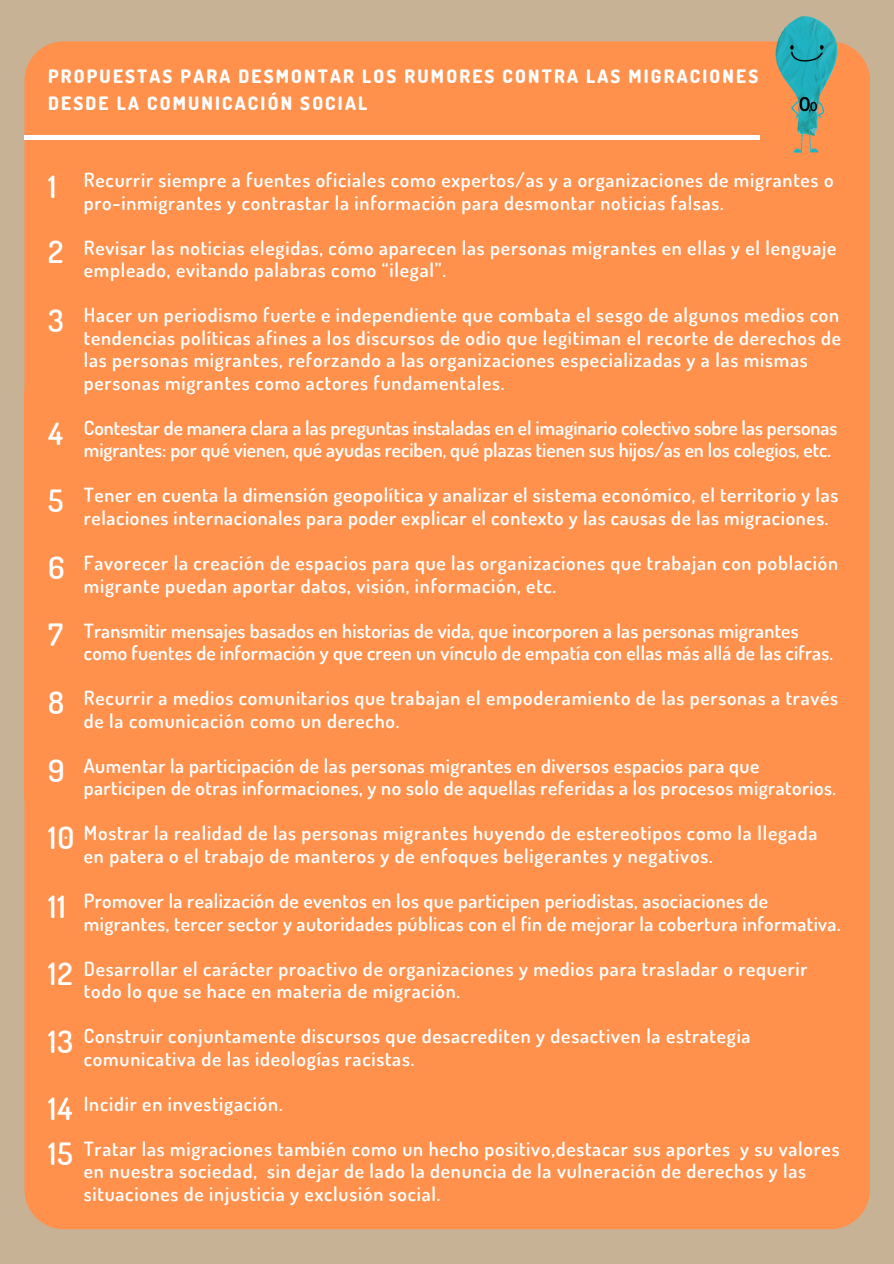
<style>
.page{position:relative;width:894px;height:1264px;background:#fff}
.page>*{position:absolute;margin:0;border:0;box-sizing:border-box;transform-origin:0 0}
.t1{font:600 30.6px/67.1px "Dosis";letter-spacing:.04em;color:#fff}
.t2{font:600 19.5px/22.5px "Dosis";letter-spacing:.04em;color:#fff}
.t3{font:600 19.5px/22.5px "Dosis";color:#fff}
.t4{font:600 19.5px/22.5px "Dosis";letter-spacing:.02em;color:#fff}
.t5{font:600 19.5px/22.5px "Dosis";letter-spacing:.01em;color:#fff}
.t6{font:800 18.45px/26.5px "Dosis";letter-spacing:.12em;color:#fff}
.s1{font-size:30.6px}
</style>
<div class="page">
<div style="left:0;top:0;width:893px;height:1263px;background:#c8b295"></div>
<div style="left:24px;top:41px;width:845px;height:475px;background:#ff914d;border-radius:39px"></div>
<hr style="left:24px;top:135px;width:736px;height:4px;background:#fff">
<div style="left:24px;top:754px;width:845px;height:475px;background:#ff914d;border-radius:39px"></div>
<div style="left:24px;top:357px;width:845px;height:475px;background:#ff914d;border-radius:39px"></div>
<img style="left:683px;top:15px;width:187px;height:149px">
<p class="t6" style="left:48px;top:62px;width:711px">PROPUESTAS PARA DESMONTAR LOS RUMORES CONTRA LAS MIGRACIONES<br>DESDE LA COMUNICACIÓN SOCIAL</p>
<p class="t2" style="left:84px;top:168px;width:751px;text-indent:-36px"><span class="s1">1</span> Recurrir siempre a fuentes oficiales como expertos/as y a organizaciones de migrantes o pro-inmigrantes y contrastar la información para desmontar noticias falsas.</p>
<p class="t2" style="left:84px;top:236px;width:753px">Revisar las noticias elegidas, cómo aparecen las personas migrantes en ellas y el lenguaje empleado, evitando palabras como “ilegal”.</p>
<p class="t2" style="left:84px;top:303px;width:758px">Hacer un periodismo fuerte e independiente que combata el sesgo de algunos medios con tendencias políticas afines a los discursos de odio que legitiman el recorte de derechos de las personas migrantes, reforzando a las organizaciones especializadas y a las mismas personas migrantes como actores fundamentales.</p>
<p class="t3" style="left:84px;top:416px;width:754px">Contestar de manera clara a las preguntas instaladas en el imaginario colectivo sobre las personas migrantes: por qué vienen, qué ayudas reciben, qué plazas tienen sus hijos/as en los colegios, etc.</p>
<p class="t2" style="left:84px;top:483px;width:755px">Tener en cuenta la dimensión geopolítica y analizar el sistema económico, el territorio y las relaciones internacionales para poder explicar el contexto y las causas de las migraciones.</p>
<p class="t2" style="left:84px;top:551px;width:755px">Favorecer la creación de espacios para que las organizaciones que trabajan con población migrante puedan aportar datos, visión, información, etc.</p>
<p class="t5" style="left:84px;top:618px;width:750px">Transmitir mensajes basados en historias de vida, que incorporen a las personas migrantes como fuentes de información y que creen un vínculo de empatía con ellas más allá de las cifras.</p>
<p class="t2" style="left:84px;top:686px;width:755px">Recurrir a medios comunitarios que trabajan el empoderamiento de las personas a través de la comunicación como un derecho.</p>
<p class="t2" style="left:84px;top:753px;width:753px">Aumentar la participación de las personas migrantes en diversos espacios para que participen de otras informaciones, y no solo de aquellas referidas a los procesos migratorios.</p>
<p class="t2" style="left:84px;top:821px;width:734px">Mostrar la realidad de las personas migrantes huyendo de estereotipos como la llegada en patera o el trabajo de manteros y de enfoques beligerantes y negativos.</p>
<p class="t4" style="left:84px;top:889px;width:758px">Promover la realización de eventos en los que participen periodistas, asociaciones de migrantes, tercer sector y autoridades públicas con el fin de mejorar la cobertura informativa.</p>
<p class="t2" style="left:84px;top:956px;width:725px">Desarrollar el carácter proactivo de organizaciones y medios para trasladar o requerir todo lo que se hace en materia de migración.</p>
<p class="t2" style="left:84px;top:1024px;width:668px">Construir conjuntamente discursos que desacrediten y desactiven la estrategia comunicativa de las ideologías racistas.</p>
<p class="t2" style="left:84px;top:1091px;width:200px">Incidir en investigación.</p>
<p class="t2" style="left:84px;top:1136px;width:757px">Tratar las migraciones también como un hecho positivo,destacar sus aportes y su valores en nuestra sociedad, sin dejar de lado la denuncia de la vulneración de derechos y las situaciones de injusticia y exclusión social.</p>
<h1 class="t1" style="left:48px;top:218px;width:17px">2</h1>
<h1 class="t1" style="left:48px;top:286px;width:17px">3</h1>
<h1 class="t1" style="left:48px;top:399px;width:18px;text-align:justify">4<br>5<br>6<br>7</h1>
<h1 class="t1" style="left:48px;top:668px;width:17px">8</h1>
<h1 class="t1" style="left:48px;top:737px;width:28px;line-height:66.3px">9<br>10</h1>
<h1 class="t1" style="left:48px;top:872px;width:26px;line-height:66.4px">11<br>12</h1>
<h1 class="t1" style="left:48px;top:1007px;width:27px">13<br>14</h1>
<h1 class="t1" style="left:48px;top:1119px;width:26px">15</h1>
</div>
